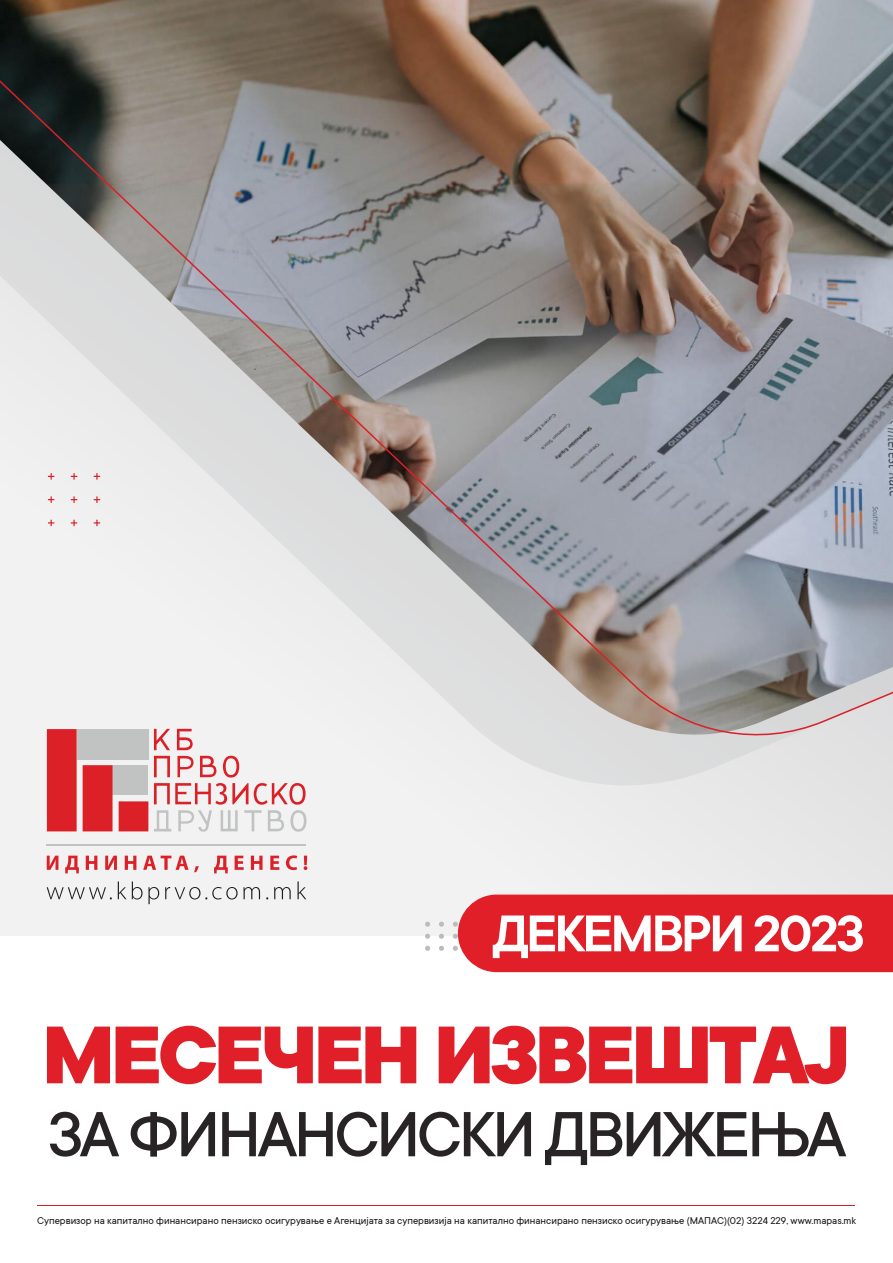
<style>
.page{position:relative;width:893px;height:1263px;background:#fff}
.page>*{position:absolute;margin:0;border:0;box-sizing:border-box;transform-origin:0 0}
.t1{font:800 90px "TT Commons";letter-spacing:-.05em;color:#e01f28}
.t2{font:500 70.2px "TT Commons";letter-spacing:-.05em;color:#282425}
.t3{font:600 56.85px "TT Commons";letter-spacing:-.05em;color:#fff}
.t4{font:11.1px "TT Commons";color:#131413}
</style>
<div class="page">
<div style="left:0;top:0;width:893px;height:1263px;background:linear-gradient(to right,#f5f5f5,#e7e7e8)"></div>
<div style="left:0;top:936px;width:893px;height:327px;background:#fff"></div>
<svg style="left:439px;top:946px;width:5px;height:5px"></svg>
<svg style="left:425px;top:946px;width:5px;height:5px"></svg>
<svg style="left:439px;top:934px;width:5px;height:5px"></svg>
<svg style="left:425px;top:934px;width:5px;height:5px"></svg>
<svg style="left:439px;top:922px;width:5px;height:5px"></svg>
<svg style="left:425px;top:922px;width:5px;height:5px"></svg>
<svg style="left:0;top:748px;width:893px;height:37px"></svg>
<img style="left:0;top:0;width:893px;height:748px">
<hr style="left:38px;top:1205px;width:817px;height:1px;background:#db2027">
<div style="left:453px;top:894px;width:440px;height:78px;background:#e01f28"></div>
<svg style="left:47px;top:887px;width:65px;height:12px"></svg>
<svg style="left:118px;top:881px;width:41px;height:23px"></svg>
<svg style="left:165px;top:887px;width:95px;height:12px"></svg>
<svg style="left:274px;top:887px;width:17px;height:12px"></svg>
<svg style="left:298px;top:881px;width:8px;height:18px"></svg>
<svg style="left:47px;top:855px;width:260px;height:18px"></svg>
<hr style="left:46px;top:844px;width:259px;height:1px;background:#c1c3c3">
<svg style="left:47px;top:729px;width:259px;height:103px"></svg>
<h3 class="t3" style="left:493px;top:902px;width:374px">ДЕКЕМВРИ 2023</h3>
<h1 class="t1" style="left:42px;top:1005px;width:810px">МЕСЕЧЕН ИЗВЕШТАЈ</h1>
<h2 class="t2" style="left:48px;top:1096px;width:800px">ЗА ФИНАНСИСКИ ДВИЖЕЊА</h2>
<p class="t4" style="left:37px;top:1215px;width:821px">Супервизор на капитално финансирано пензиско осигурување е Агенцијата за супервизија на капитално финансирано пензиско осигурување (МАПАС)(02) 3224 229, www.mapas.mk</p>
</div>
